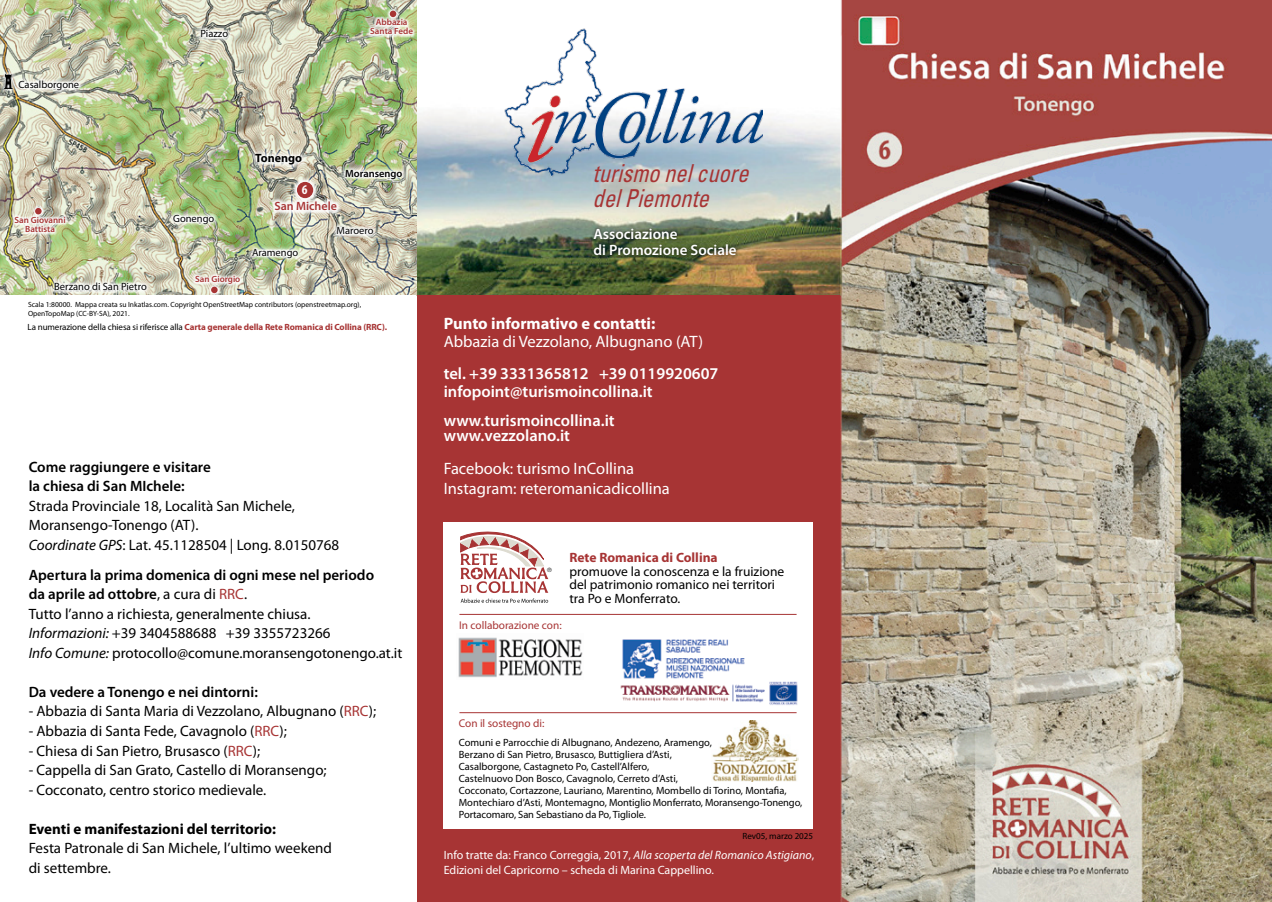
<style>
.page{position:relative;width:1272px;height:902px;background:#fff}
.page>*{position:absolute;margin:0;border:0;box-sizing:border-box;transform-origin:0 0}
.t1{font:italic condensed 24.75px/24.9px "Univers";color:#a73434;scale:.9 1}
.t2{font:600 16.5px/18px "Myriad Pro";color:#fff}
.t3{font:16.5px/19.8px "Myriad Pro";color:#fff}
.t4{font:700 16.5px "Myriad Pro";color:#fff}
.t5{font:15px/19.5px "Myriad Pro";color:#000}
.t6{font:600 15px/19.5px "Myriad Pro";color:#000}
.t7{font:700 15px "Myriad Pro";color:#000}
.t8{font:600 15px/16.5px "Myriad Pro";color:#fff}
.t9{font:13.5px/13.5px "Myriad Pro";color:#000}
.t10{font:700 13.5px "Myriad Pro";color:#a73434}
.t11{font:700 condensed 13.5px "Myriad Pro";color:#fff}
.t12{font:12px/15px "Myriad Pro";color:#fff}
.t13{font:600 12px "Myriad Pro";color:#a73434}
.t14{font:700 12px "Myriad Pro";color:#000}
.t15{font:11.25px "Myriad Pro";color:#a73434}
.t16{font:10.5px/12px "Myriad Pro";color:#000}
.t17{font:600 10.5px "Myriad Pro";color:#000}
.t18{font:700 9px "Myriad Pro";letter-spacing:-.01em;color:#a73434}
.t19{font:600 9px/9px "Myriad Pro";color:#a73434;text-align:center}
.t20{font:9px "Myriad Pro";color:#000}
.t21{font:7.5px/9px "Myriad Pro";color:#000}
.t22{font:300 5.85px "Helvetica";color:#000}
.s1{font-weight:400;color:#000}
.s2{font-style:italic}
.s3{font-weight:600}
.s4{color:#a73434}
</style>
<div class="page">
<div style="left:417px;top:294px;width:424px;height:607px;background:#a73434"></div>
<img style="left:417px;top:109px;width:423px;height:186px">
<img style="left:500px;top:28px;width:262px;height:152px">
<div style="left:590px;top:225px;width:149px;height:34px;background:#000;opacity:.75"></div>
<img style="left:0;top:0;width:417px;height:295px">
<svg style="left:291px;top:176px;width:28px;height:20px"></svg>
<div style="left:297px;top:182px;width:16px;height:16px;background:#a73434;border-radius:50%"></div>
<div style="left:270px;top:196px;width:71px;height:19px;background:#fff;opacity:.9"></div>
<svg style="left:248px;top:146px;width:61px;height:26px"></svg>
<div style="left:11px;top:213px;width:58px;height:22px;background:#fff;opacity:.9"></div>
<svg style="left:247px;top:244px;width:56px;height:19px"></svg>
<svg style="left:0;top:69px;width:17px;height:25px"></svg>
<img style="left:3px;top:74px;width:11px;height:15px">
<svg style="left:386px;top:7px;width:14px;height:8px"></svg>
<svg style="left:390px;top:11px;width:6px;height:4px"></svg>
<svg style="left:208px;top:287px;width:13px;height:8px"></svg>
<div style="left:211px;top:286px;width:7px;height:7px;background:#a73434;border-radius:50%"></div>
<div style="left:367px;top:15px;width:49px;height:23px;background:#fff;opacity:.9"></div>
<svg style="left:50px;top:278px;width:101px;height:17px"></svg>
<svg style="left:168px;top:210px;width:51px;height:19px"></svg>
<svg style="left:332px;top:222px;width:46px;height:17px"></svg>
<svg style="left:14px;top:75px;width:70px;height:20px"></svg>
<svg style="left:32px;top:205px;width:13px;height:13px"></svg>
<div style="left:35px;top:208px;width:7px;height:6px;background:#a73434;border-radius:50%"></div>
<div style="left:192px;top:272px;width:51px;height:15px;background:#fff;opacity:.9"></div>
<svg style="left:341px;top:165px;width:66px;height:19px"></svg>
<svg style="left:196px;top:25px;width:36px;height:17px"></svg>
<div style="left:443px;top:522px;width:369px;height:306px;background:#fff"></div>
<img style="left:620px;top:681px;width:178px;height:24px">
<hr style="left:459px;top:712px;width:337px;height:1px;background:#a73434">
<img style="left:458px;top:637px;width:125px;height:41px">
<hr style="left:459px;top:614px;width:337px;height:1px;background:#a73434">
<svg style="left:460px;top:531px;width:88px;height:71px"></svg>
<img style="left:712px;top:720px;width:86px;height:61px">
<img style="left:622px;top:639px;width:123px;height:40px">
<img style="left:840px;top:0;width:431px;height:901px">
<p class="t16" style="left:19px;top:78px;width:62px">Casalborgone</p>
<p class="t19" style="left:14px;top:215px;width:53px">San Giovanni<br>Battista</p>
<p class="t16" style="left:54px;top:280px;width:94px">Berzano di San Pietro</p>
<p class="t16" style="left:200px;top:28px;width:29px">Piazzo</p>
<p class="t19" style="left:370px;top:18px;width:44px">Abbazia<br>Santa Fede</p>
<p class="t16" style="left:173px;top:212px;width:43px">Gonengo</p>
<p class="t19" style="left:195px;top:274px;width:47px">San Giorgio</p>
<p class="t14" style="left:255px;top:150px;width:48px">Tonengo</p>
<p class="t11" style="left:302px;top:181px;width:7px">6</p>
<p class="t13" style="left:274px;top:198px;width:64px">San Michele</p>
<p class="t17" style="left:345px;top:167px;width:59px">Moransengo</p>
<p class="t16" style="left:252px;top:246px;width:48px">Aramengo</p>
<p class="t16" style="left:336px;top:224px;width:39px">Maroero</p>
<p class="t21" style="left:28px;top:299px;width:334px">Scala 1:80000. Mappa creata su Inkatlas.com. Copyright OpenStreetMap contributors (openstreetmap.org),<br>OpenTopoMap (CC-BY-SA), 2021.</p>
<p class="t18" style="left:28px;top:321px;width:361px"><span class="s1">La numerazione della chiesa si riferisce alla</span> Carta generale della Rete Romanica di Collina (RRC).</p>
<p class="t6" style="left:29px;top:456px;width:184px">Come raggiungere e visitare la chiesa di San MIchele:</p>
<p class="t5" style="left:29px;top:496px;width:312px">Strada Provinciale 18, Località San Michele,<br>Moransengo-Tonengo (AT).<br><span class="s2">Coordinate GPS</span>: Lat. 45.1128504 | Long. 8.0150768</p>
<p class="t5" style="left:29px;top:565px;width:375px"><span class="s3">Apertura la prima domenica di ogni mese nel periodo<br>da aprile ad ottobre</span>, a cura di <span class="s4">RRC</span>.<br>Tutto l’anno a richiesta, generalmente chiusa.<br><span class="s2">Informazioni:</span> +39 3404588688 +39 3355723266<br><span class="s2">Info Comune:</span> protocollo@comune.moransengotonengo.at.it</p>
<p class="t6" style="left:29px;top:681px;width:231px">Da vedere a Tonengo e nei dintorni:</p>
<p class="t5" style="left:29px;top:701px;width:349px">- Abbazia di Santa Maria di Vezzolano, Albugnano (<span class="s4">RRC</span>);</p>
<p class="t5" style="left:29px;top:721px;width:260px">- Abbazia di Santa Fede, Cavagnolo (<span class="s4">RRC</span>);</p>
<p class="t5" style="left:29px;top:740px;width:233px">- Chiesa di San Pietro, Brusasco (<span class="s4">RRC</span>);</p>
<p class="t5" style="left:29px;top:760px;width:299px">- Cappella di San Grato, Castello di Moransengo;</p>
<p class="t5" style="left:29px;top:779px;width:239px">- Cocconato, centro storico medievale.</p>
<p class="t7" style="left:29px;top:818px;width:249px">Eventi e manifestazioni del territorio:</p>
<p class="t5" style="left:29px;top:838px;width:305px">Festa Patronale di San Michele, l’ultimo weekend di settembre.</p>
<h1 class="t1" style="left:592px;top:161px;width:174px">turismo nel cuore del Piemonte</h1>
<p class="t8" style="left:593px;top:225px;width:145px">Associazione<br>di Promozione Sociale</p>
<p class="t4" style="left:443px;top:313px;width:213px">Punto informativo e contatti:</p>
<p class="t3" style="left:443px;top:331px;width:261px">Abbazia di Vezzolano, Albugnano (AT)</p>
<p class="t2" style="left:443px;top:364px;width:276px">tel. +39 3331365812 +39 0119920607 infopoint@turismoincollina.it</p>
<p class="t2" style="left:443px;top:412px;width:172px;line-height:15.3px">www.turismoincollina.it www.vezzolano.it</p>
<p class="t3" style="left:443px;top:458px;width:228px">Facebook: turismo InCollina<br>Instagram: reteromanicadicollina</p>
<p class="t22" style="left:547px;top:564px;width:6px">®</p>
<p class="t15" style="left:459px;top:618px;width:104px">In collaborazione con:</p>
<p class="t10" style="left:569px;top:548px;width:150px">Rete Romanica di Collina</p>
<p class="t9" style="left:569px;top:564px;width:216px">promuove la conoscenza e la fruizione del patrimonio romanico nei territori tra Po e Monferrato.</p>
<p class="t15" style="left:459px;top:716px;width:87px">Con il sostegno di:</p>
<p class="t16" style="left:459px;top:736px;width:345px">Comuni e Parrocchie di Albugnano, Andezeno, Aramengo,<br>Berzano di San Pietro, Brusasco, Buttigliera d’Asti,<br>Casalborgone, Castagneto Po, Castell’Alfero,<br>Castelnuovo Don Bosco, Cavagnolo, Cerreto d’Asti,<br>Cocconato, Cortazzone, Lauriano, Marentino, Mombello di Torino, Montafia, Montechiaro d’Asti, Montemagno, Montiglio Monferrato, Moransengo-Tonengo, Portacomaro, San Sebastiano da Po, Tigliole.</p>
<p class="t20" style="left:742px;top:830px;width:72px">Rev05, marzo 2025</p>
<p class="t12" style="left:443px;top:846px;width:372px">Info tratte da: Franco Correggia, 2017, <span class="s2">Alla scoperta del Romanico Astigiano</span>,<br>Edizioni del Capricorno – scheda di Marina Cappellino.</p>
</div>
